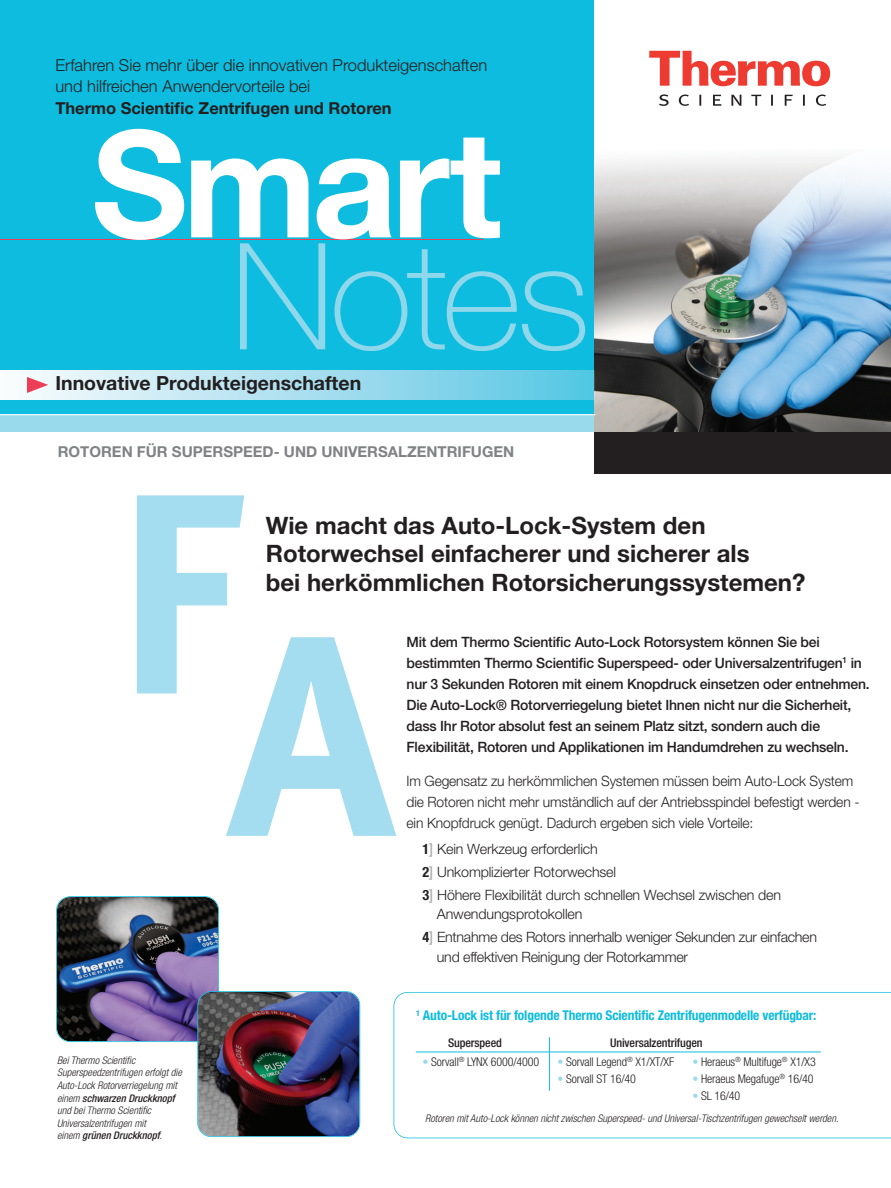
<style>
.page{position:relative;width:891px;height:1188px;background:#fff}
.page>*{position:absolute;margin:0;border:0;box-sizing:border-box;transform-origin:0 0}
.t1{font:285px "Meta Bold LF";color:#a4ddef}
.t2{font:700 148.5px "Helvetica Neue LT Std";letter-spacing:-.035em;color:#fff}
.t3{font:700 24px/28.5px "Helvetica Neue LT Std";color:#231f20}
.t4{font:700 19.5px "Helvetica Neue LT Std";color:#231f20}
.t5{font:300 16.5px/21px "Helvetica Neue LT Std";color:#231f20}
.t6{font:700 16.5px "Helvetica Neue LT Std";color:#231f20}
.t7{font:700 15px "Helvetica Neue LT Std";color:#808285}
.t8{font:300 14.25px/22.8px "Helvetica Neue LT Std";letter-spacing:-.01em;color:#231f20}
.t9{font:500 14.25px/21px "Helvetica Neue LT Std";letter-spacing:-.015em;color:#231f20}
.t10{font:700 condensed 13.5px "Helvetica Neue LT Std";letter-spacing:-.01em;color:#0dbcde}
.t11{font:300 condensed 12px "Helvetica Neue LT Std";letter-spacing:-.01em;color:#231f20}
.t12{font:500 condensed 12px "Helvetica Neue LT Std";letter-spacing:-.01em;color:#231f20}
.t13{font:italic 300 condensed 10.5px/12.6px "Helvetica Neue LT Std";color:#231f20}
.s1{font-weight:700;font-stretch:condensed}
.s2{font-weight:500;font-stretch:condensed;font-size:15px;color:#aeafb3}
.s3{font-weight:500}
.s4{color:#9adaed}
</style>
<div class="page">
<svg style="left:394px;top:992px;width:497px;height:146px"></svg>
<img style="left:594px;top:157px;width:297px;height:275px">
<div style="left:0;top:0;width:594px;height:414px;background:#0dbcde"></div>
<svg style="left:594px;top:370px;width:1px;height:29px"></svg>
<img style="left:0;top:370px;width:594px;height:29px">
<svg style="left:240px;top:243px;width:345px;height:108px"></svg>
<hr style="left:0;top:239px;width:483px;height:1px;background:#ee3d56">
<div style="left:0;top:414px;width:594px;height:18px;background:#9adaed"></div>
<svg style="left:27px;top:377px;width:21px;height:16px"></svg>
<svg style="left:649px;top:51px;width:181px;height:35px"></svg>
<svg style="left:659px;top:94px;width:167px;height:12px"></svg>
<hr style="left:0;top:414px;width:595px;height:1px;background:#fff">
<div style="left:594px;top:432px;width:297px;height:41px;background:#231f20"></div>
<hr style="left:549px;top:1037px;width:1px;height:54px;background:#0dbcde">
<hr style="left:416px;top:1052px;width:405px;height:1px;background:#0dbcde">
<img style="left:57px;top:897px;width:161px;height:144px;border-radius:14px">
<div style="left:56px;top:896px;width:163px;height:146px;border:2px solid #0dbcde;border-radius:14px"></div>
<img style="left:198px;top:992px;width:161px;height:144px;border-radius:14px">
<div style="left:197px;top:991px;width:163px;height:146px;border:2px solid #0dbcde;border-radius:14px"></div>
<p class="t5" style="left:55px;top:56px;width:433px">Erfahren Sie mehr über die innovativen Produkteigenschaften und hilfreichen Anwendervorteile bei</p>
<p class="t6" style="left:55px;top:102px;width:338px">Thermo Scientific Zentrifugen und Rotoren</p>
<h2 class="t2" style="left:91px;top:131px;width:412px">Smart</h2>
<h3 class="t4" style="left:55px;top:376px;width:307px">Innovative Produkteigenschaften</h3>
<p class="t7" style="left:58px;top:447px;width:458px">ROTOREN FÜR SUPERSPEED- UND UNIVERSALZENTRIFUGEN</p>
<h1 class="t1" style="left:117px;top:482px;width:126px">F</h1>
<h3 class="t3" style="left:266px;top:513px;width:541px">Wie macht das Auto-Lock-System den<br>Rotorwechsel einfacherer und sicherer als<br>bei herkömmlichen Rotorsicherungssystemen?</h3>
<p class="t9" style="left:407px;top:633px;width:465px">Mit dem Thermo Scientific Auto-Lock Rotorsystem können Sie bei bestimmten Thermo Scientific Superspeed- oder Universalzentrifugen<sup>1</sup> in nur 3 Sekunden Rotoren mit einem Knopdruck einsetzen oder entnehmen.<br>Die Auto-Lock® Rotorverriegelung bietet Ihnen nicht nur die Sicherheit, dass Ihr Rotor absolut fest an seinem Platz sitzt, sondern auch die Flexibilität, Rotoren und Applikationen im Handumdrehen zu wechseln.</p>
<p class="t8" style="left:407px;top:772px;width:454px;line-height:21px">Im Gegensatz zu herkömmlichen Systemen müssen beim Auto-Lock System die Rotoren nicht mehr umständlich auf der Antriebsspindel befestigt werden - ein Knopfdruck genügt. Dadurch ergeben sich viele Vorteile:</p>
<p class="t8" style="left:423px;top:839px;width:360px"><span class="s1">1</span><span class="s2">]</span> Kein Werkzeug erforderlich<br><span class="s1">2</span><span class="s2">]</span> Unkomplizierter Rotorwechsel<br><span class="s1">3</span><span class="s2">]</span> Höhere Flexibilität durch schnellen Wechsel zwischen den</p>
<p class="t8" style="left:423px;top:904px;width:396px;text-indent:14px">Anwendungsprotokollen<br><span class="s1">4</span><span class="s2">]</span> Entnahme des Rotors innerhalb weniger Sekunden zur einfachen</p>
<p class="t8" style="left:437px;top:946px;width:252px">und effektiven Reinigung der Rotorkammer</p>
<h1 class="t1" style="left:228px;top:624px;width:172px">A</h1>
<p class="t10" style="left:416px;top:1010px;width:402px"><sup>1</sup> Auto-Lock ist für folgende Thermo Scientific Zentrifugenmodelle verfügbar:</p>
<p class="t13" style="left:57px;top:1055px;width:126px">Bei Thermo Scientific<br>Superspeedzentrifugen erfolgt die<br>Auto-Lock Rotorverriegelung mit einem <span class="s3">schwarzen Druckknopf </span>und bei Thermo Scientific<br>Universalzentrifugen mit<br>einem <span class="s3">grünen Druckknopf</span>.</p>
<p class="t12" style="left:448px;top:1038px;width:55px">Superspeed</p>
<p class="t12" style="left:610px;top:1038px;width:94px">Universalzentrifugen</p>
<p class="t11" style="left:423px;top:1057px;width:118px"><span class="s4">•</span> Sorvall<sup>®</sup> LYNX 6000/4000</p>
<p class="t11" style="left:558px;top:1057px;width:118px"><span class="s4">•</span> Sorvall Legend<sup>®</sup> X1/XT/XF</p>
<p class="t11" style="left:558px;top:1074px;width:80px"><span class="s4">•</span> Sorvall ST 16/40</p>
<p class="t11" style="left:692px;top:1057px;width:125px"><span class="s4">•</span> Heraeus<sup>®</sup> Multifuge<sup>®</sup> X1/X3</p>
<p class="t11" style="left:692px;top:1074px;width:123px"><span class="s4">•</span> Heraeus Megafuge<sup>®</sup> 16/40</p>
<p class="t11" style="left:692px;top:1091px;width:49px"><span class="s4">•</span> SL 16/40</p>
<p class="t13" style="left:425px;top:1113px;width:415px">Rotoren mit Auto-Lock können nicht zwischen Superspeed- und Universal-Tischzentrifugen gewechselt werden.</p>
</div>
